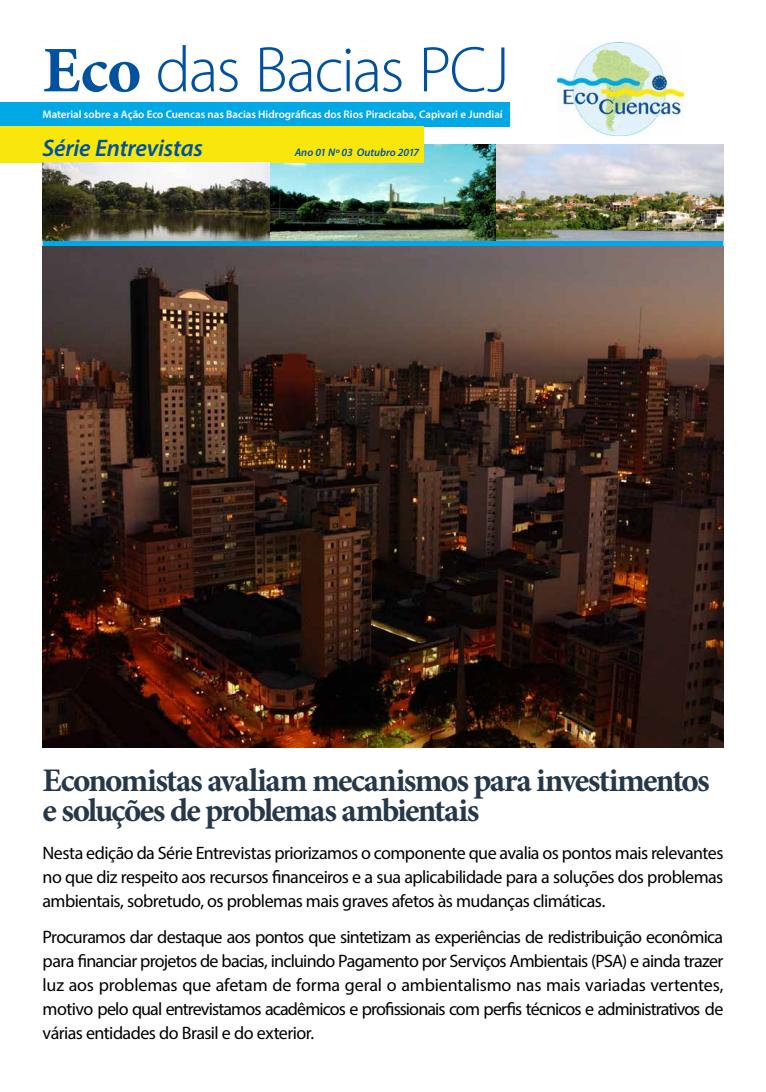
<style>
.page{position:relative;width:766px;height:1092px;background:#fff}
.page>*{position:absolute;margin:0;border:0;box-sizing:border-box;transform-origin:0 0}
.t1{font:300 65px "Myriad Pro";letter-spacing:-.03em;color:#0052a0}
.t2{font:700 33px/30px "Minion Pro";letter-spacing:-.05em;color:#253849}
.t3{font:italic 600 24px "Myriad Pro";letter-spacing:-.01em;color:#0052a0}
.t4{font:18px/24px "Myriad Pro";letter-spacing:-.03em;color:#000;text-align:justify}
.t5{font:600 11px "Myriad Pro";letter-spacing:-.005em;color:#fff}
.t6{font:italic 600 11px "Myriad Pro";letter-spacing:-.005em;color:#0052a0}
.s1{font-family:"Minion Pro";font-weight:700}
</style>
<div class="page">
<img style="left:269px;top:145px;width:454px;height:96px">
<div style="left:0;top:103px;width:509px;height:24px;background:#00a8e6"></div>
<div style="left:0;top:127px;width:423px;height:36px;background:#f9e70c"></div>
<img style="left:557px;top:43px;width:126px;height:92px">
<img style="left:43px;top:163px;width:226px;height:78px">
<div style="left:43px;top:241px;width:680px;height:6px;background:#00a8e6"></div>
<img style="left:43px;top:247px;width:680px;height:500px">
<h1 class="t1" style="left:43px;top:34px;width:468px"><span class="s1">Eco</span> das Bacias PCJ</h1>
<p class="t5" style="left:43px;top:107px;width:461px">Material sobre a Ação Eco Cuencas nas Bacias Hidrográficas dos Rios Piracicaba, Capivari e Jundiaí</p>
<h3 class="t3" style="left:43px;top:132px;width:162px">Série Entrevistas</h3>
<p class="t6" style="left:294px;top:145px;width:126px">Ano 01 Nº 03 Outubro 2017</p>
<h2 class="t2" style="left:43px;top:765px;width:668px">Economistas avaliam mecanismos para investimentos e soluções de problemas ambientais</h2>
<p class="t4" style="left:43px;top:840px;width:682px">Nesta edição da Série Entrevistas priorizamos o componente que avalia os pontos mais relevantes no que diz respeito aos recursos financeiros e a sua aplicabilidade para a soluções dos problemas ambientais, sobretudo, os problemas mais graves afetos às mudanças climáticas.</p>
<p class="t4" style="left:43px;top:924px;width:682px">Procuramos dar destaque aos pontos que sintetizam as experiências de redistribuição econômica para financiar projetos de bacias, incluindo Pagamento por Serviços Ambientais (PSA) e ainda trazer luz aos problemas que afetam de forma geral o ambientalismo nas mais variadas vertentes, motivo pelo qual entrevistamos acadêmicos e profissionais com perfis técnicos e administrativos de várias entidades do Brasil e do exterior.</p>
</div>
